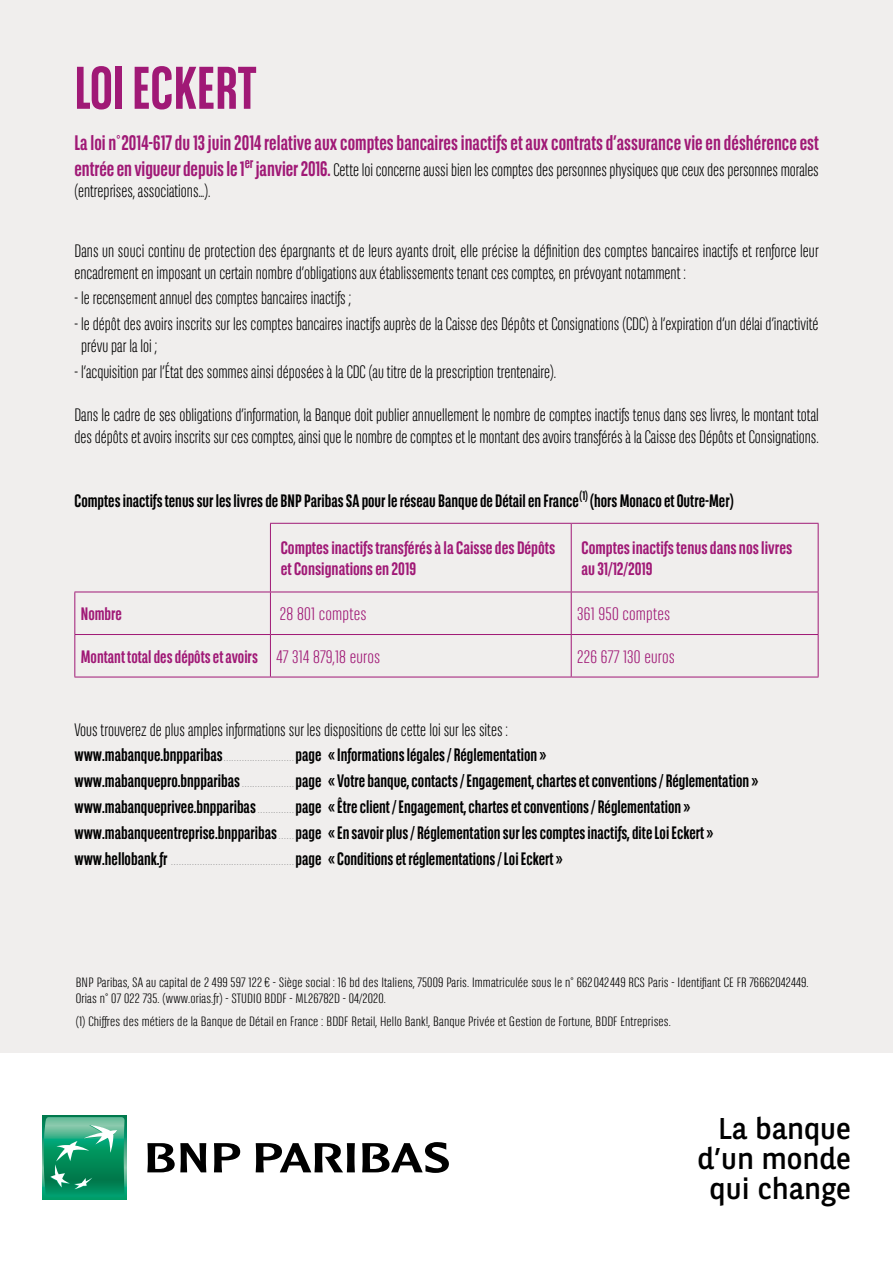
<style>
.page{position:relative;width:893px;height:1263px;background:#fff}
.page>*{position:absolute;margin:0;border:0;box-sizing:border-box;transform-origin:0 0}
.TITRE_SUR_3_LIGNES{font:700 60px "BNPP Sans Condensed";color:#a01976}
.TITRE_SUR_3_LIGNES-2{font:30px/30px "BNPP Sans";color:#000;text-align:right}
.TITRE_SUR_3_LIGNES-3{font:700 21px "BNPP Sans Condensed";letter-spacing:.005em;color:#a01976}
.TITRE_SUR_3_LIGNES-4{font:300 18px/21.6px "BNPP Sans Condensed";color:#000}
.TITRE_SUR_3_LIGNES-5{font:700 18px "BNPP Sans Condensed";color:#000}
.TITRE_SUR_3_LIGNES-6{font:700 18px/21.6px "BNPP Sans Condensed";color:#a01976;scale:1.05 1}
.TITRE_SUR_3_LIGNES-7{font:300 18px "BNPP Sans Condensed";letter-spacing:.01em;color:#a01976;scale:1.1 1}
.TITRE_SUR_3_LIGNES-8{font:700 18px "BNPP Sans Condensed";color:#a01976}
.TITRE_SUR_3_LIGNES-9{font:300 13.5px "BNPP Sans Condensed";letter-spacing:.01em;color:#000;scale:1.15 1}
.TITRE_SUR_3_LIGNES-10{font:700 7.5px "BNPP Sans Condensed";color:#878787}
.s1{font-weight:700;font-size:21px;color:#a01976}
</style>
<div class="page">
<div style="left:0;top:0;width:893px;height:1052px;background:#f0eeed"></div>
<div style="left:42px;top:1116px;width:84px;height:84px;background:linear-gradient(to right,#009d68,#009d68)"></div>
<svg style="left:44px;top:1117px;width:81px;height:80px;background:#2fa37a"></svg>
<svg style="left:147px;top:1143px;width:59px;height:29px"></svg>
<svg style="left:214px;top:1143px;width:26px;height:29px"></svg>
<svg style="left:256px;top:1143px;width:99px;height:29px"></svg>
<svg style="left:362px;top:1142px;width:87px;height:31px"></svg>
<hr style="left:270px;top:523px;width:301px;height:1px;background:#a01976">
<hr style="left:270px;top:524px;width:1px;height:68px;background:#a01976">
<hr style="left:571px;top:523px;width:247px;height:1px;background:#a01976">
<hr style="left:571px;top:524px;width:1px;height:68px;background:#a01976">
<hr style="left:818px;top:524px;width:1px;height:68px;background:#a01976">
<hr style="left:74px;top:592px;width:196px;height:1px;background:#a01976">
<hr style="left:74px;top:592px;width:1px;height:42px;background:#a01976">
<hr style="left:270px;top:592px;width:301px;height:1px;background:#a01976">
<hr style="left:270px;top:592px;width:1px;height:42px;background:#a01976">
<hr style="left:571px;top:592px;width:247px;height:1px;background:#a01976">
<hr style="left:571px;top:592px;width:1px;height:42px;background:#a01976">
<hr style="left:818px;top:592px;width:1px;height:42px;background:#a01976">
<hr style="left:74px;top:634px;width:196px;height:1px;background:#a01976">
<hr style="left:74px;top:635px;width:1px;height:42px;background:#a01976">
<hr style="left:270px;top:634px;width:301px;height:1px;background:#a01976">
<hr style="left:270px;top:635px;width:1px;height:42px;background:#a01976">
<hr style="left:571px;top:634px;width:247px;height:1px;background:#a01976">
<hr style="left:571px;top:635px;width:1px;height:42px;background:#a01976">
<hr style="left:818px;top:635px;width:1px;height:42px;background:#a01976">
<hr style="left:74px;top:677px;width:196px;height:1px;background:#a01976">
<hr style="left:270px;top:677px;width:301px;height:1px;background:#a01976">
<hr style="left:571px;top:677px;width:247px;height:1px;background:#a01976">
<p class="TITRE_SUR_3_LIGNES" style="left:74px;top:56px;width:184px">LOI ECKERT</p>
<p class="TITRE_SUR_3_LIGNES-3" style="left:74px;top:132px;width:746px">La loi n°2014-617 du 13 juin 2014 relative aux comptes bancaires inactifs et aux contrats d’assurance vie en déshérence est</p>
<p class="TITRE_SUR_3_LIGNES-4" style="left:74px;top:159px;width:746px"><span class="s1">entrée en vigueur depuis le 1</span><sup>er</sup> <span class="s1">janvier 2016.</span> Cette loi concerne aussi bien les comptes des personnes physiques que ceux des personnes morales (entreprises, associations…).</p>
<p class="TITRE_SUR_3_LIGNES-4" style="left:74px;top:240px;width:746px">Dans un souci continu de protection des épargnants et de leurs ayants droit, elle précise la définition des comptes bancaires inactifs et renforce leur encadrement en imposant un certain nombre d’obligations aux établissements tenant ces comptes, en prévoyant notamment :</p>
<p class="TITRE_SUR_3_LIGNES-4" style="left:74px;top:288px;width:278px">- le recensement annuel des comptes bancaires inactifs ;</p>
<p class="TITRE_SUR_3_LIGNES-4" style="left:81px;top:314px;width:739px;text-indent:-7px">- le dépôt des avoirs inscrits sur les comptes bancaires inactifs auprès de la Caisse des Dépôts et Consignations (CDC) à l’expiration d’un délai d’inactivité prévu par la loi ;</p>
<p class="TITRE_SUR_3_LIGNES-4" style="left:74px;top:361px;width:483px">- l’acquisition par l’État des sommes ainsi déposées à la CDC (au titre de la prescription trentenaire).</p>
<p class="TITRE_SUR_3_LIGNES-4" style="left:74px;top:404px;width:746px">Dans le cadre de ses obligations d’information, la Banque doit publier annuellement le nombre de comptes inactifs tenus dans ses livres, le montant total des dépôts et avoirs inscrits sur ces comptes, ainsi que le nombre de comptes et le montant des avoirs transférés à la Caisse des Dépôts et Consignations.</p>
<p class="TITRE_SUR_3_LIGNES-5" style="left:74px;top:491px;width:661px">Comptes inactifs tenus sur les livres de BNP Paribas SA pour le réseau Banque de Détail en France<sup>(1)</sup> (hors Monaco et Outre-Mer)</p>
<p class="TITRE_SUR_3_LIGNES-6" style="left:281px;top:537px;width:263px">Comptes inactifs transférés à la Caisse des Dépôts et Consignations en 2019</p>
<p class="TITRE_SUR_3_LIGNES-6" style="left:581px;top:537px;width:202px">Comptes inactifs tenus dans nos livres au 31/12/2019</p>
<p class="TITRE_SUR_3_LIGNES-8" style="left:81px;top:604px;width:43px">Nombre</p>
<p class="TITRE_SUR_3_LIGNES-7" style="left:280px;top:604px;width:80px">28 801 comptes</p>
<p class="TITRE_SUR_3_LIGNES-7" style="left:577px;top:604px;width:86px">361 950 comptes</p>
<p class="TITRE_SUR_3_LIGNES-8" style="left:81px;top:647px;width:179px">Montant total des dépôts et avoirs</p>
<p class="TITRE_SUR_3_LIGNES-7" style="left:276px;top:647px;width:96px">47 314 879,18 euros</p>
<p class="TITRE_SUR_3_LIGNES-7" style="left:577px;top:647px;width:90px">226 677 130 euros</p>
<p class="TITRE_SUR_3_LIGNES-4" style="left:74px;top:719px;width:435px">Vous trouverez de plus amples informations sur les dispositions de cette loi sur les sites :</p>
<p class="TITRE_SUR_3_LIGNES-5" style="left:74px;top:745px;width:150px">www.mabanque.bnpparibas</p>
<p class="TITRE_SUR_3_LIGNES-10" style="left:224px;top:755px;width:71px">...........................</p>
<p class="TITRE_SUR_3_LIGNES-5" style="left:296px;top:745px;width:252px">page « Informations légales / Réglementation »</p>
<p class="TITRE_SUR_3_LIGNES-5" style="left:296px;top:771px;width:464px">page « Votre banque, contacts / Engagement, chartes et conventions / Réglementation »</p>
<p class="TITRE_SUR_3_LIGNES-5" style="left:74px;top:771px;width:167px">www.mabanquepro.bnpparibas</p>
<p class="TITRE_SUR_3_LIGNES-10" style="left:242px;top:781px;width:52px">....................</p>
<p class="TITRE_SUR_3_LIGNES-5" style="left:296px;top:797px;width:396px">page « Être client / Engagement, chartes et conventions / Réglementation »</p>
<p class="TITRE_SUR_3_LIGNES-5" style="left:74px;top:797px;width:183px">www.mabanqueprivee.bnpparibas</p>
<p class="TITRE_SUR_3_LIGNES-10" style="left:258px;top:806px;width:37px">..............</p>
<p class="TITRE_SUR_3_LIGNES-5" style="left:296px;top:823px;width:419px">page « En savoir plus / Réglementation sur les comptes inactifs, dite Loi Eckert »</p>
<p class="TITRE_SUR_3_LIGNES-5" style="left:74px;top:823px;width:204px">www.mabanqueentreprise.bnpparibas</p>
<p class="TITRE_SUR_3_LIGNES-10" style="left:279px;top:832px;width:16px">......</p>
<p class="TITRE_SUR_3_LIGNES-5" style="left:74px;top:849px;width:95px">www.hellobank.fr</p>
<p class="TITRE_SUR_3_LIGNES-5" style="left:296px;top:849px;width:269px">page « Conditions et réglementations / Loi Eckert »</p>
<p class="TITRE_SUR_3_LIGNES-10" style="left:172px;top:858px;width:123px">...............................................</p>
<p class="TITRE_SUR_3_LIGNES-9" style="left:76px;top:975px;width:639px">BNP Paribas, SA au capital de 2 499 597 122€ - Siège social : 16 bd des Italiens, 75009 Paris. Immatriculée sous le n° 662 042 449 RCS Paris - Identifiant CE FR 76662042449.</p>
<p class="TITRE_SUR_3_LIGNES-9" style="left:76px;top:991px;width:271px">Orias n° 07 022 735. (www.orias.fr) - STUDIO BDDF - ML26782D - 04/2020.</p>
<p class="TITRE_SUR_3_LIGNES-9" style="left:76px;top:1014px;width:519px">(1) Chiffres des métiers de la Banque de Détail en France : BDDF Retail, Hello Bank!, Banque Privée et Gestion de Fortune, BDDF Entreprises.</p>
<p class="TITRE_SUR_3_LIGNES-2" style="left:697px;top:1112px;width:155px">La banque d’un monde qui change</p>
</div>
